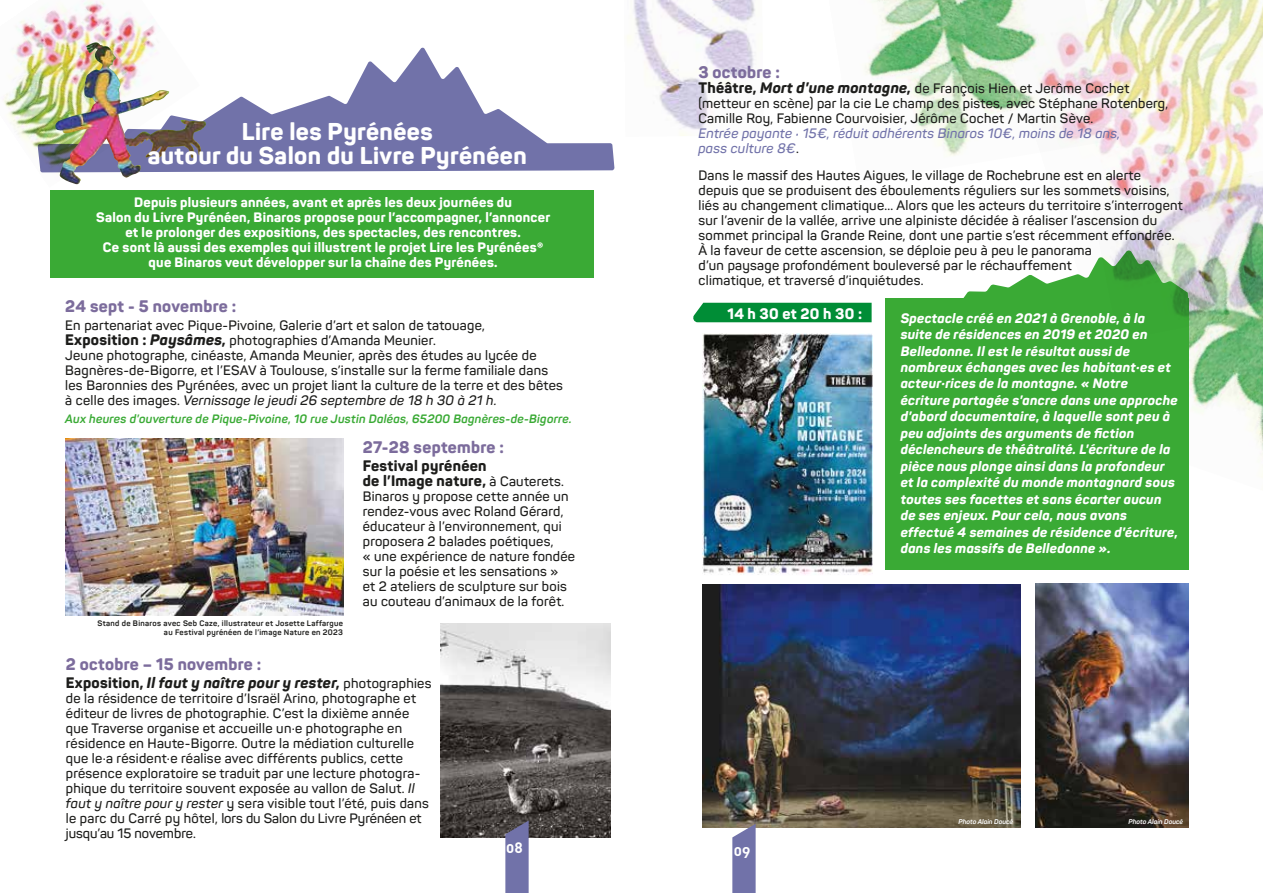
<style>
.page{position:relative;width:1263px;height:893px;background:#fff}
.page>*{position:absolute;margin:0;border:0;box-sizing:border-box;transform-origin:0 0}
.t1{font:800 24px/24px "Panton";letter-spacing:.02em;color:#fff;text-align:center}
.t2{font:800 16.5px "Panton";letter-spacing:.02em;color:#7c6c9c}
.t3{font:italic 800 15px "Panton";letter-spacing:.02em;color:#1d1d1b}
.t4{font:800 15px/15px "Panton";letter-spacing:.02em;color:#1d1d1b}
.t5{font:800 15px "Panton";letter-spacing:.02em;color:#fff}
.t6{font:15px "DIN Bold Alternate";color:#fff}
.t7{font:600 13.5px/15px "Panton";letter-spacing:.02em;color:#1d1d1b}
.t8{font:italic 800 13.5px/16.5px "Panton";letter-spacing:.02em;color:#fff}
.t9{font:800 13.5px/15px "Panton";letter-spacing:.02em;color:#fff;text-align:center}
.t10{font:italic 600 13.5px/15px "Panton";letter-spacing:.02em;color:#7172a9}
.t11{font:italic 700 12px "Panton";letter-spacing:.02em;color:#3aaa35}
.t12{font:700 7.8px/9px "Panton";letter-spacing:.04em;color:#1d1d1b;text-align:right}
.t13{font:italic 700 6.75px "Panton";color:#fff}
.s1{font-weight:800;font-size:15px}
.s2{font-weight:800;font-style:italic;font-size:15px}
.s3{font-style:italic}
.s4{font-weight:600;font-size:13.5px}
.s5{font-style:normal}
.s6{font-weight:600;font-style:normal;font-size:13.5px}
.s7{font-style:normal;color:#1d1d1b}
</style>
<div class="page">
<img style="left:440px;top:624px;width:171px;height:213px">
<div style="left:50px;top:190px;width:544px;height:88px;background:#3aaa35"></div>
<svg style="left:207px;top:47px;width:407px;height:125px;fill:#7172a9"></svg>
<img style="left:65px;top:439px;width:278px;height:177px">
<img style="left:3px;top:0;width:153px;height:185px">
<img style="left:55px;top:45px;width:152px;height:139px">
<svg style="left:505px;top:821px;width:24px;height:72px;background:#7071a1"></svg>
<svg style="left:1107px;top:0;width:156px;height:153px"></svg>
<img style="left:1107px;top:153px;width:156px;height:324px">
<img style="left:864px;top:0;width:243px;height:156px">
<img style="left:702px;top:585px;width:318px;height:242px">
<img style="left:1036px;top:584px;width:152px;height:243px">
<div style="left:885px;top:298px;width:304px;height:272px;background:#3aaa35"></div>
<svg style="left:963px;top:272px;width:128px;height:26px"></svg>
<img style="left:1091px;top:168px;width:172px;height:172px">
<img style="left:627px;top:0;width:129px;height:136px">
<svg style="left:732px;top:824px;width:24px;height:69px;background:#7c7cac"></svg>
<div style="left:693px;top:303px;width:179px;height:19px;background:#008d36"></div>
<img style="left:702px;top:333px;width:170px;height:242px">
<h1 class="t1" style="left:148px;top:120px;width:380px">Lire les Pyrénées<br>autour du Salon du Livre Pyrénéen</h1>
<p class="t9" style="left:96px;top:195px;width:456px">Depuis plusieurs années, avant et après les deux journées du<br>Salon du Livre Pyrénéen, Binaros propose pour l’accompagner, l’annoncer et le prolonger des expositions, des spectacles, des rencontres.<br>Ce sont là aussi des exemples qui illustrent le projet Lire les Pyrénées® que Binaros veut développer sur la chaîne des Pyrénées.</p>
<p class="t2" style="left:65px;top:296px;width:173px">24 sept - 5 novembre :</p>
<p class="t7" style="left:65px;top:318px;width:499px">En partenariat avec Pique-Pivoine, Galerie d’art et salon de tatouage,<br><span class="s1">Exposition :</span> <span class="s2">Paysâmes,</span> photographies d’Amanda Meunier.<br>Jeune photographe, cinéaste, Amanda Meunier, après des études au lycée de Bagnères-de-Bigorre, et l’ESAV à Toulouse, s’installe sur la ferme familiale dans les Baronnies des Pyrénées, avec un projet liant la culture de la terre et des bêtes à celle des images. <span class="s3">Vernissage le jeudi 26 septembre de 18 h 30 à 21 h.</span></p>
<p class="t11" style="left:65px;top:411px;width:508px">Aux heures d’ouverture de Pique-Pivoine, 10 rue Justin Daléas, 65200 Bagnères-de-Bigorre.</p>
<p class="t12" style="left:97px;top:619px;width:247px">Stand de Binaros avec Seb Caze, illustrateur et Josette Laffargue au Festival pyrénéen de l’image Nature en 2023</p>
<p class="t2" style="left:363px;top:437px;width:143px">27-28 septembre :</p>
<p class="t4" style="left:363px;top:458px;width:203px">Festival pyrénéen<br>de l’Image nature, <span class="s4">à Cauterets.</span></p>
<p class="t7" style="left:363px;top:489px;width:214px">Binaros y propose cette année un rendez-vous avec Roland Gérard, éducateur à l’environnement, qui proposera 2 balades poétiques,<br>« une expérience de nature fondée sur la poésie et les sensations »<br>et 2 ateliers de sculpture sur bois au couteau d’animaux de la forêt.</p>
<p class="t2" style="left:66px;top:654px;width:197px">2 octobre – 15 novembre :</p>
<p class="t3" style="left:66px;top:673px;width:367px"><span class="s5">Exposition,</span> Il faut y naître pour y rester, <span class="s6">photographies</span></p>
<p class="t7" style="left:66px;top:691px;width:365px">de la résidence de territoire d’Israël Arino, photographe et éditeur de livres de photographie. C’est la dixième année que Traverse organise et accueille un·e photographe en résidence en Haute-Bigorre. Outre la médiation culturelle que le·a résident·e réalise avec différents publics, cette présence exploratoire se traduit par une lecture photogra&shy;phique du territoire souvent exposée au vallon de Salut. <span class="s3">Il faut y naître pour y rester</span> y sera visible tout l’été, puis dans le parc du Carré py hôtel, lors du Salon du Livre Pyrénéen et jusqu’au 15 novembre.</p>
<p class="t6" style="left:506px;top:838px;width:18px">08</p>
<p class="t2" style="left:698px;top:62px;width:83px">3 octobre :</p>
<p class="t7" style="left:698px;top:81px;width:471px"><span class="s1">Théâtre,</span> <span class="s2">Mort d’une montagne,</span> de François Hien et Jerôme Cochet (metteur en scène) par la cie Le champ des pistes, avec Stéphane Rotenberg,<br>Camille Roy, Fabienne Courvoisier, Jérôme Cochet / Martin Sève.</p>
<p class="t10" style="left:698px;top:126px;width:423px">Entrée payante : 15€, réduit adhérents Binaros 10€, moins de 18 ans, pass culture 8€<span class="s7">.</span></p>
<p class="t7" style="left:698px;top:168px;width:486px">Dans le massif des Hautes Aigues, le village de Rochebrune est en alerte depuis que se produisent des éboulements réguliers sur les sommets voisins, liés au changement climatique... Alors que les acteurs du territoire s’interrogent sur l’avenir de la vallée, arrive une alpiniste décidée à réaliser l’ascension du sommet principal la Grande Reine, dont une partie s’est récemment effondrée.<br>À la faveur de cette ascension, se déploie peu à peu le panorama<br>d’un paysage profondément bouleversé par le réchauffement<br>climatique, et traversé d’inquiétudes.</p>
<p class="t8" style="left:901px;top:309px;width:279px">Spectacle créé en 2021 à Grenoble, à la suite de résidences en 2019 et 2020 en Belledonne. Il est le résultat aussi de nombreux échanges avec les habitant·es et acteur·rices de la montagne. « Notre écriture partagée s’ancre dans une approche d’abord documentaire, à laquelle sont peu à peu adjoints des arguments de fiction déclencheurs de théâtralité. L’écriture de la pièce nous plonge ainsi dans la profondeur et la complexité du monde montagnard sous toutes ses facettes et sans écarter aucun de ses enjeux. Pour cela, nous avons effectué 4 semaines de résidence d’écriture, dans les massifs de Belledonne ».</p>
<p class="t5" style="left:727px;top:304px;width:136px">14 h 30 et 20 h 30 :</p>
<p class="t6" style="left:734px;top:841px;width:18px">09</p>
<p class="t13" style="left:958px;top:817px;width:56px">Photo Alain Doucé</p>
<p class="t13" style="left:1128px;top:818px;width:56px">Photo Alain Doucé</p>
</div>
